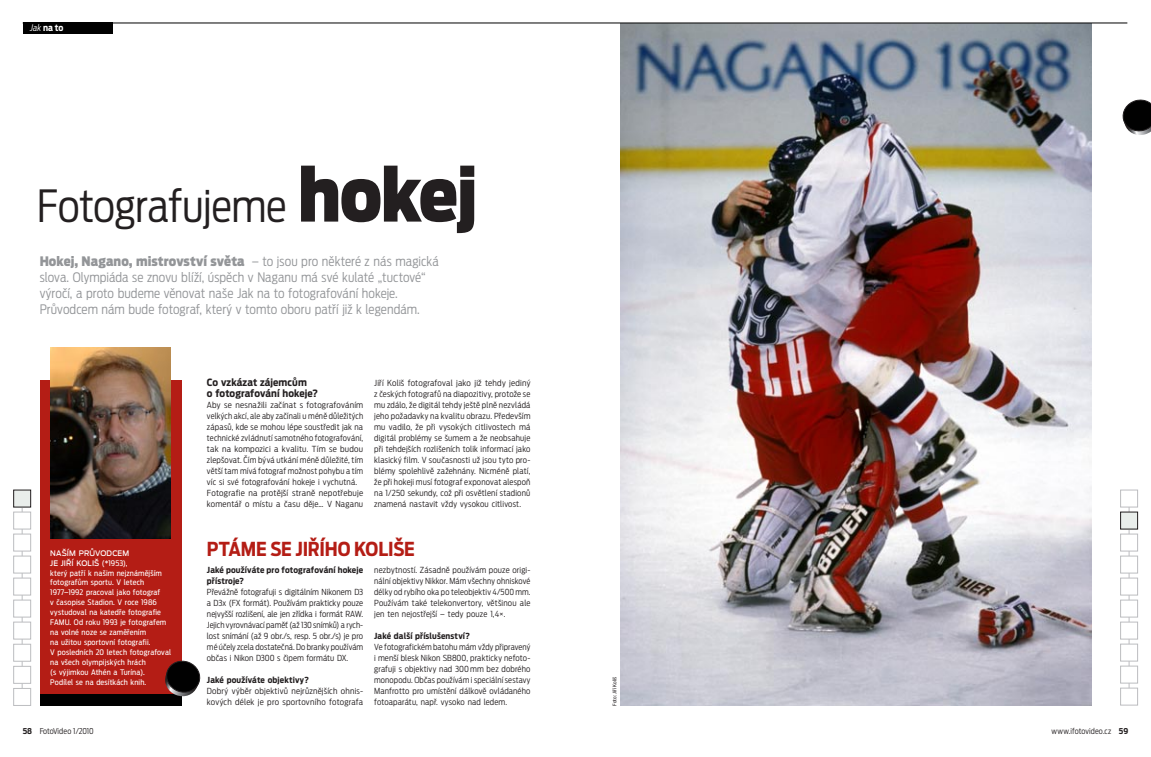
<style>
.page{position:relative;width:1151px;height:757px;background:#fff}
.page>*{position:absolute;margin:0;border:0;box-sizing:border-box;transform-origin:0 0}
.t1{font:300 condensed 44px "Antenna OT";letter-spacing:-.01em;color:#231f20}
.t2{font:700 condensed 19.2px "Antenna OT";letter-spacing:-.01em;color:#b41d15}
.t3{font:300 condensed 13px/16px "Antenna OT";letter-spacing:.005em;color:#939598}
.t4{font:700 condensed 10px/11px "Antenna OT";letter-spacing:.01em;color:#231f20}
.t5{font:700 condensed 9px "Antenna OT";color:#fff}
.t6{font:300 condensed 8.3px/11px "Antenna OT";letter-spacing:.02em;color:#231f20;scale:1.06 1}
.t7{font:300 condensed 8.3px/11px "Antenna OT";letter-spacing:.02em;color:#231f20;text-align:justify}
.t8{font:700 condensed 8.3px/11px "Antenna OT";letter-spacing:.015em;color:#231f20}
.t9{font:300 condensed 8.3px/11px "Antenna OT";letter-spacing:.02em;color:#231f20;scale:1.05 1}
.t10{font:300 condensed 8px "Antenna OT";letter-spacing:.01em;color:#231f20}
.t11{font:300 condensed 8px "Antenna OT";letter-spacing:-.015em;color:#231f20}
.t12{font:condensed 7.6px/9.9px "Antenna OT";letter-spacing:.015em;color:#fff}
.t13{font:condensed 5px "Antenna OT";letter-spacing:.005em;color:#231f20}
.s1{font-weight:300;font-style:italic}
.s2{font-weight:900;font-size:72.8px}
.s3{font-weight:900}
.s4{font-weight:500;font-stretch:normal}
.s5{font-weight:700}
</style>
<div class="page">
<img style="left:620px;top:24px;width:471px;height:681px">
<hr style="left:23px;top:23px;width:1104px;height:1px;background:#010101">
<div style="left:23px;top:23px;width:89px;height:11px;background:#010101"></div>
<div style="left:40px;top:380px;width:141px;height:325px;background:#b41d15"></div>
<div style="left:40px;top:694px;width:141px;height:11px;background:#010101"></div>
<img style="left:50px;top:347px;width:121px;height:191px">
<hr style="left:22px;top:496px;width:1px;height:203px;background:#bcbdc0">
<div style="left:13px;top:644px;width:18px;height:17px;background:#fff;border:1px solid #bcbdc0"></div>
<div style="left:13px;top:622px;width:18px;height:17px;background:#fff;border:1px solid #bcbdc0"></div>
<div style="left:13px;top:600px;width:18px;height:17px;background:#fff;border:1px solid #bcbdc0"></div>
<div style="left:13px;top:578px;width:18px;height:17px;background:#fff;border:1px solid #bcbdc0"></div>
<div style="left:13px;top:556px;width:18px;height:17px;background:#fff;border:1px solid #bcbdc0"></div>
<div style="left:13px;top:534px;width:18px;height:17px;background:#fff;border:1px solid #bcbdc0"></div>
<div style="left:13px;top:512px;width:18px;height:17px;background:#fff;border:1px solid #bcbdc0"></div>
<div style="left:14px;top:490px;width:17px;height:17px;background:#e9eeeb"></div>
<div style="left:13px;top:490px;width:18px;height:17px;border:1px solid #231f20"></div>
<div style="left:13px;top:688px;width:18px;height:18px;background:#fff;border:1px solid #bcbdc0"></div>
<div style="left:13px;top:666px;width:18px;height:17px;background:#fff;border:1px solid #bcbdc0"></div>
<hr style="left:1129px;top:496px;width:1px;height:203px;background:#bcbdc0">
<div style="left:1120px;top:644px;width:18px;height:17px;background:#fff;border:1px solid #bcbdc0"></div>
<div style="left:1120px;top:622px;width:18px;height:17px;background:#fff;border:1px solid #bcbdc0"></div>
<div style="left:1120px;top:600px;width:18px;height:17px;background:#fff;border:1px solid #bcbdc0"></div>
<div style="left:1120px;top:578px;width:18px;height:17px;background:#fff;border:1px solid #bcbdc0"></div>
<div style="left:1120px;top:556px;width:18px;height:17px;background:#fff;border:1px solid #bcbdc0"></div>
<div style="left:1120px;top:534px;width:18px;height:17px;background:#fff;border:1px solid #bcbdc0"></div>
<div style="left:1120px;top:512px;width:17px;height:17px;background:#e9eeeb"></div>
<div style="left:1120px;top:512px;width:18px;height:17px;border:1px solid #231f20"></div>
<div style="left:1120px;top:490px;width:18px;height:17px;background:#fff;border:1px solid #bcbdc0"></div>
<div style="left:1120px;top:688px;width:18px;height:17px;background:#fff;border:1px solid #bcbdc0"></div>
<div style="left:1120px;top:666px;width:18px;height:17px;background:#fff;border:1px solid #bcbdc0"></div>
<svg style="left:1122px;top:99px;width:29px;height:36px"></svg>
<svg style="left:165px;top:659px;width:36px;height:39px"></svg>
<p class="t5" style="left:30px;top:22px;width:35px"><span class="s1">Jak</span> na to</p>
<h1 class="t1" style="left:37px;top:177px;width:442px">Fotografujeme <span class="s2">hokej</span></h1>
<p class="t3" style="left:40px;top:253px;width:401px"><span class="s3">Hokej, Nagano, mistrovství světa</span> – to jsou pro některé z nás magická slova. Olympiáda se znovu blíží, úspěch v Naganu má své kulaté „tuctové“ výročí, a proto budeme věnovat naše Jak na to fotografování hokeje.<br>Průvodcem nám bude fotograf, který v tomto oboru patří již k legendám.</p>
<p class="t12" style="left:50px;top:548px;width:122px"><span class="s4">NAŠÍM PRŮVODCEM<br>JE JIŘÍ KOLIŠ</span> (*1953),<br>který patří k našim nejznámějším fotografům sportu. V letech<br>1977–1992 pracoval jako fotograf<br>v časopise Stadion. V roce 1986 vystudoval na katedře fotografie<br>FAMU. Od roku 1993 je fotografem na volné noze se zaměřením<br>na užitou sportovní fotografii.<br>V posledních 20 letech fotografoval na všech olympijských hrách<br>(s výjimkou Athén a Turína).<br>Podílel se na desítkách knih.</p>
<p class="t4" style="left:207px;top:377px;width:113px">Co vzkázat zájemcům<br>o fotografování hokeje?</p>
<p class="t6" style="left:207px;top:399px;width:149px">Aby se nesnažili začínat s fotografováním velkých akcí, ale aby začínali u méně důležitých zápasů, kde se mohou lépe soustředit jak na technické zvládnutí samotného fotografování, tak na kompozici a kvalitu. Tím se budou zlepšovat. Čím bývá utkání méně důležité, tím větší tam mívá fotograf možnost pohybu a tím víc si své fotografování hokeje i vychutná.<br>Fotografie na protější straně nepotřebuje komentář o místu a času děje… V Naganu</p>
<p class="t6" style="left:374px;top:377px;width:149px;text-align:justify">Jiří Koliš fotografoval jako již tehdy jediný z českých fotografů na diapozitivy, protože se mu zdálo, že digitál tehdy ještě plně nezvládá jeho požadavky na kvalitu obrazu. Především mu vadilo, že při vysokých citlivostech má digitál problémy se šumem a že neobsahuje při tehdejších rozlišeních tolik informací jako klasický film. V současnosti už jsou tyto pro&shy;blémy spolehlivě zažehnány. Nicméně platí, že při hokeji musí fotograf exponovat alespoň na 1/250 sekundy, což při osvětlení stadionů znamená nastavit vždy vysokou citlivost.</p>
<h2 class="t2" style="left:207px;top:536px;width:209px">Ptáme se Jiřího Koliše</h2>
<p class="t8" style="left:207px;top:564px;width:158px">Jaké používáte pro fotografování hokeje přístroje?</p>
<p class="t7" style="left:207px;top:586px;width:158px">Převážně fotografuji s digitálním Nikonem D3 a D3x (FX formát). Používám prakticky pouze nejvyšší rozlišení, ale jen zřídka i formát RAW.<br>Jejich vyrovnávací paměť (až 130 snímků) a rych&shy;lost snímání (až 9 obr./s, resp. 5 obr./s) je pro mé účely zcela dostatečná. Do branky používám občas i Nikon D300 s čipem formátu DX.</p>
<p class="t8" style="left:207px;top:674px;width:104px">Jaké používáte objektivy?</p>
<p class="t9" style="left:207px;top:685px;width:150px">Dobrý výběr objektivů nejrůznějších ohnis&shy;kových délek je pro sportovního fotografa</p>
<p class="t7" style="left:374px;top:564px;width:158px">nezbytností. Zásadně používám pouze origi&shy;nální objektivy Nikkor. Mám všechny ohniskové délky od rybího oka po teleobjektiv 4/500mm.<br>Používám také telekonvertory, většinou ale jen ten nejostřejší – tedy pouze 1,4×.</p>
<p class="t8" style="left:374px;top:630px;width:97px">Jaké další příslušenství?</p>
<p class="t7" style="left:374px;top:641px;width:158px">Ve fotografickém batohu mám vždy připravený i menší blesk Nikon SB800, prakticky nefoto&shy;grafuji s objektivy nad 300mm bez dobrého monopodu. Občas používám i speciální sestavy Manfrotto pro umístění dálkově ovládaného fotoaparátu, např. vysoko nad ledem.</p>
<p class="t13" style="left:611px;top:706px;width:30px;rotate:-90deg">Foto: Jiří Koliš</p>
<p class="t11" style="left:23px;top:725px;width:73px"><span class="s5">58</span> FotoVideo 1/2010</p>
<p class="t10" style="left:1051px;top:725px;width:78px">www.ifotovideo.cz <span class="s5">59</span></p>
</div>
